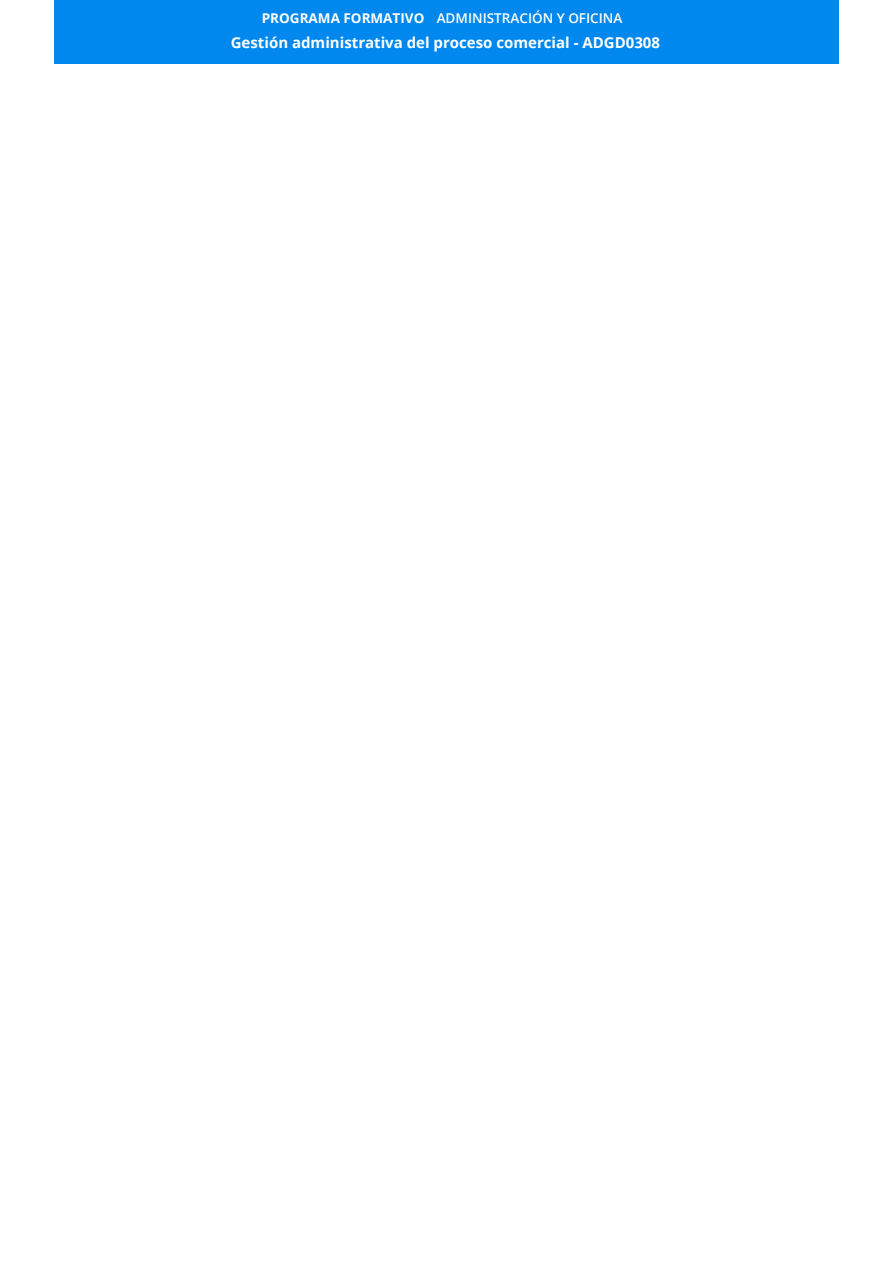
<style>
.page{position:relative;width:893px;height:1263px;background:#fff}
.page>*{position:absolute;margin:0;border:0;box-sizing:border-box;transform-origin:0 0}
.t1{font:700 15px "Open Sans";color:#fff}
.t2{font:600 13.5px "Open Sans";color:#fff}
.t3{font:700 13.5px "Open Sans";color:#fff}
</style>
<div class="page">
<div style="left:54px;top:0;width:784px;height:64px;background:#08e"></div>
<p class="t3" style="left:262px;top:9px;width:164px">PROGRAMA FORMATIVO</p>
<p class="t2" style="left:437px;top:9px;width:187px">ADMINISTRACIÓN Y OFICINA</p>
<p class="t1" style="left:231px;top:32px;width:431px">Gestión administrativa del proceso comercial - ADGD0308</p>
</div>
